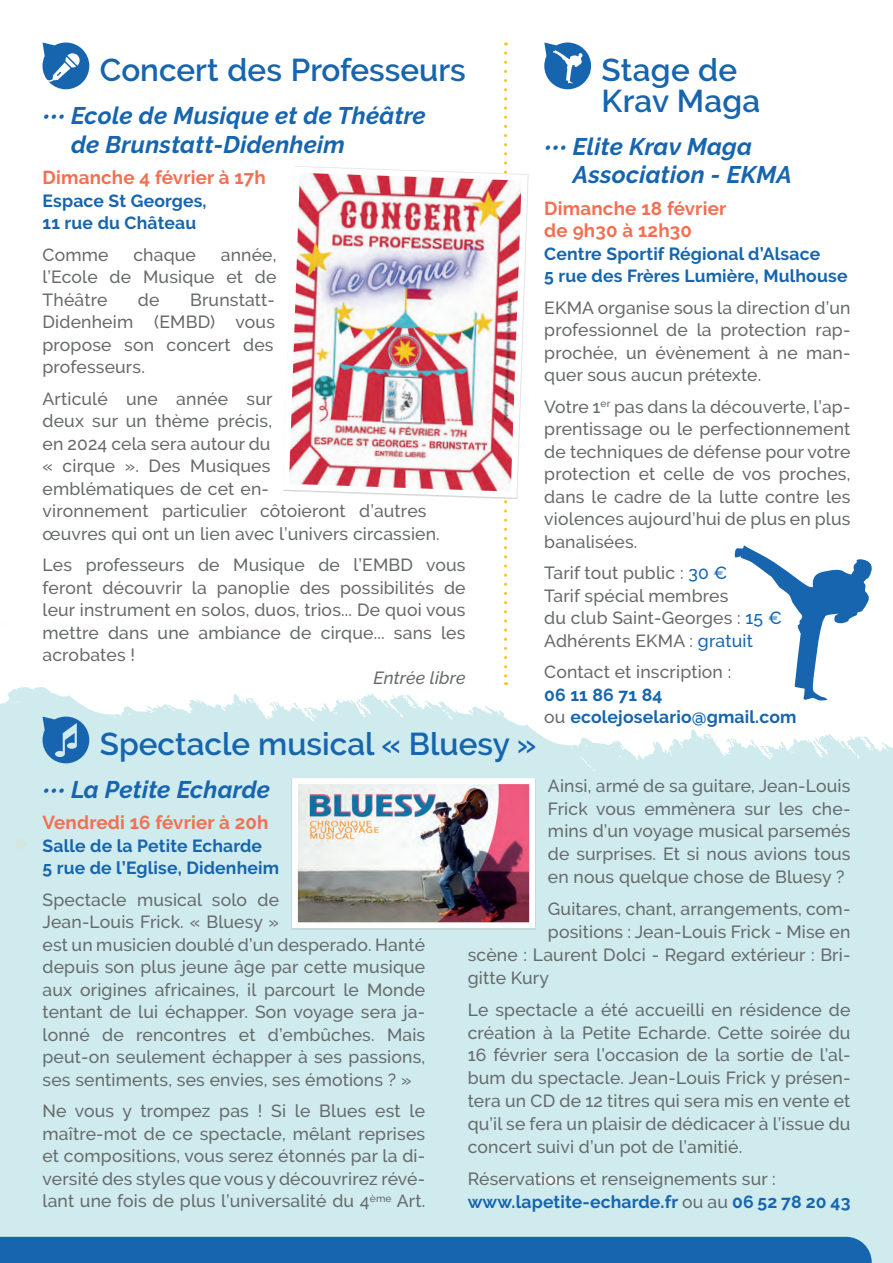
<style>
.page{position:relative;width:893px;height:1263px;background:#fff}
.page>*{position:absolute;margin:0;border:0;box-sizing:border-box;transform-origin:0 0}
.t1{font:600 31.5px/31.5px "Raleway";color:#1665ae}
.t2{font:italic 700 24px/28.8px "Raleway";letter-spacing:.01em;color:#1665ae}
.t3{font:700 18.75px/22.5px "Raleway";letter-spacing:.01em;color:#f36f51}
.t4{font:500 17.55px/22.5px "Raleway";letter-spacing:.01em;color:#666a6b;text-align:justify}
.t5{font:700 17.55px/22.5px "Raleway";letter-spacing:.01em;color:#1665ae}
.t6{font:italic 500 17.55px "Raleway";letter-spacing:.01em;color:#666a6b}
.s1{font-size:21px}
.s2{color:#1665ae}
.s3{font-weight:500;color:#666a6b}
.s4{font-weight:700;color:#1665ae}
</style>
<div class="page">
<svg style="left:0;top:686px;width:412px;height:551px;fill:#cfebed"></svg>
<svg style="left:14px;top:838px;width:1px;height:12px"></svg>
<div style="left:15px;top:699px;width:878px;height:564px;background:#cfebed"></div>
<div style="left:0;top:1237px;width:872px;height:26px;background:#1665ae"></div>
<svg style="left:43px;top:716px;width:46px;height:47px;background:#4d8dc0"></svg>
<img style="left:299px;top:785px;width:229px;height:136px">
<div style="left:292px;top:778px;width:243px;height:150px;border:6px solid #fff"></div>
<svg style="left:504px;top:53px;width:3px;height:632px"></svg>
<img style="left:283px;top:164px;width:246px;height:337px">
<svg style="left:735px;top:545px;width:139px;height:157px"></svg>
<svg style="left:544px;top:43px;width:47px;height:46px"></svg>
<svg style="left:43px;top:43px;width:46px;height:46px"></svg>
<h1 class="t1" style="left:100px;top:54px;width:367px">Concert des Professeurs</h1>
<h1 class="t1" style="left:602px;top:54px;width:160px">Stage de<br>Krav Maga</h1>
<h2 class="t2" style="left:71px;top:101px;width:356px;text-indent:-28px"><span class="s1">•••</span> Ecole de Musique et de Théâtre de Brunstatt-Didenheim</h2>
<p class="t3" style="left:43px;top:166px;width:225px">Dimanche 4 février à 17h</p>
<p class="t5" style="left:43px;top:189px;width:166px">Espace St Georges,<br>11 rue du Château</p>
<p class="t4" style="left:43px;top:243px;width:67px">Comme</p>
<p class="t4" style="left:133px;top:243px;width:64px">chaque</p>
<h2 class="t2" style="left:573px;top:132px;width:221px;text-indent:-28px"><span class="s1">•••</span> Elite Krav Maga<br>Association - EKMA</h2>
<p class="t3" style="left:544px;top:197px;width:184px">Dimanche 18 février de 9h30 à 12h30</p>
<p class="t5" style="left:544px;top:243px;width:305px">Centre Sportif Régional d’Alsace<br>5 rue des Frères Lumière, Mulhouse</p>
<p class="t4" style="left:544px;top:296px;width:308px">EKMA organise sous la direction d’un professionnel de la protection rap&shy;prochée, un évènement à ne man&shy;quer sous aucun prétexte.</p>
<p class="t4" style="left:544px;top:395px;width:308px">Votre 1<sup>er</sup> pas dans la découverte, l’ap&shy;prentissage ou le perfectionnement de techniques de défense pour votre protection et celle de vos proches, dans le cadre de la lutte contre les violences aujourd’hui de plus en plus banalisées.</p>
<p class="t4" style="left:544px;top:562px;width:239px;text-align:left">Tarif tout public : <span class="s2">30 €<br></span>Tarif spécial membres<br>du club Saint-Georges : <span class="s2">15 €<br></span>Adhérents EKMA : <span class="s2">gratuit</span></p>
<p class="t4" style="left:544px;top:661px;width:188px">Contact et inscription :</p>
<p class="t5" style="left:544px;top:684px;width:254px">06 11 86 71 84<br><span class="s3">ou</span> ecolejoselario@gmail.com</p>
<p class="t4" style="left:43px;top:243px;width:236px;text-indent:178px">année, l’Ecole de Musique et de Théâtre</p>
<p class="t4" style="left:138px;top:288px;width:23px">de</p>
<p class="t4" style="left:43px;top:288px;width:234px;text-indent:148px">Brunstatt-Didenheim (EMBD) vous propose son concert des professeurs.</p>
<p class="t4" style="left:43px;top:387px;width:399px;text-align:left">Articulé une année sur<br>deux sur un thème précis,<br>en 2024 cela sera autour du<br>« cirque ». Des Musiques<br>emblématiques de cet en-<br>vironnement particulier côtoieront d’autres œuvres qui ont un lien avec l’univers circassien.</p>
<p class="t4" style="left:43px;top:554px;width:425px">Les professeurs de Musique de l’EMBD vous feront découvrir la panoplie des possibilités de leur instrument en solos, duos, trios... De quoi vous mettre dans une ambiance de cirque... sans les acrobates !</p>
<p class="t6" style="left:373px;top:667px;width:94px">Entrée libre</p>
<h1 class="t1" style="left:100px;top:728px;width:438px">Spectacle musical « Bluesy »</h1>
<h2 class="t2" style="left:43px;top:775px;width:229px"><span class="s1">•••</span> La Petite Echarde</h2>
<p class="t3" style="left:43px;top:812px;width:228px">Vendredi 16 février à 20h</p>
<p class="t5" style="left:43px;top:834px;width:238px">Salle de la Petite Echarde<br>5 rue de l’Eglise, Didenheim</p>
<p class="t4" style="left:43px;top:888px;width:384px;text-align:left">Spectacle musical solo de<br>Jean-Louis Frick. « Bluesy »<br>est un musicien doublé d’un desperado. Hanté depuis son plus jeune âge par cette musique aux origines africaines, il parcourt le Monde tentant de lui échapper. Son voyage sera ja&shy;lonné de rencontres et d’embûches. Mais peut-on seulement échapper à ses passions, ses sentiments, ses envies, ses émotions ? »</p>
<p class="t4" style="left:43px;top:1100px;width:384px">Ne vous y trompez pas ! Si le Blues est le maître-mot de ce spectacle, mêlant reprises et compositions, vous serez étonnés par la di&shy;versité des styles que vous y découvrirez révé&shy;lant une fois de plus l’universalité́ du 4<sup>ème</sup> Art.</p>
<p class="t4" style="left:548px;top:774px;width:304px">Ainsi, armé de sa guitare, Jean-Louis Frick vous emmènera sur les che&shy;mins d’un voyage musical parsemés de surprises. Et si nous avions tous en nous quelque chose de Bluesy ?</p>
<p class="t4" style="left:548px;top:898px;width:304px">Guitares, chant, arrangements, com-</p>
<p class="t4" style="left:548px;top:921px;width:304px">positions : Jean-Louis Frick - Mise en</p>
<p class="t4" style="left:468px;top:943px;width:384px">scène : Laurent Dolci - Regard extérieur : Bri-</p>
<p class="t4" style="left:468px;top:966px;width:83px">gitte Kury</p>
<p class="t4" style="left:468px;top:998px;width:384px">Le spectacle a été accueilli en résidence de création à la Petite Echarde. Cette soirée du 16 février sera l’occasion de la sortie de l’al&shy;bum du spectacle. Jean-Louis Frick y présen&shy;tera un CD de 12 titres qui sera mis en vente et qu’il se fera un plaisir de dédicacer à l’issue du concert suivi d’un pot de l’amitié.</p>
<p class="t4" style="left:468px;top:1167px;width:384px">Réservations et renseignements sur : <span class="s4">www.lapetite-echarde.fr</span> ou au <span class="s4">06 52 78 20 43</span></p>
</div>
